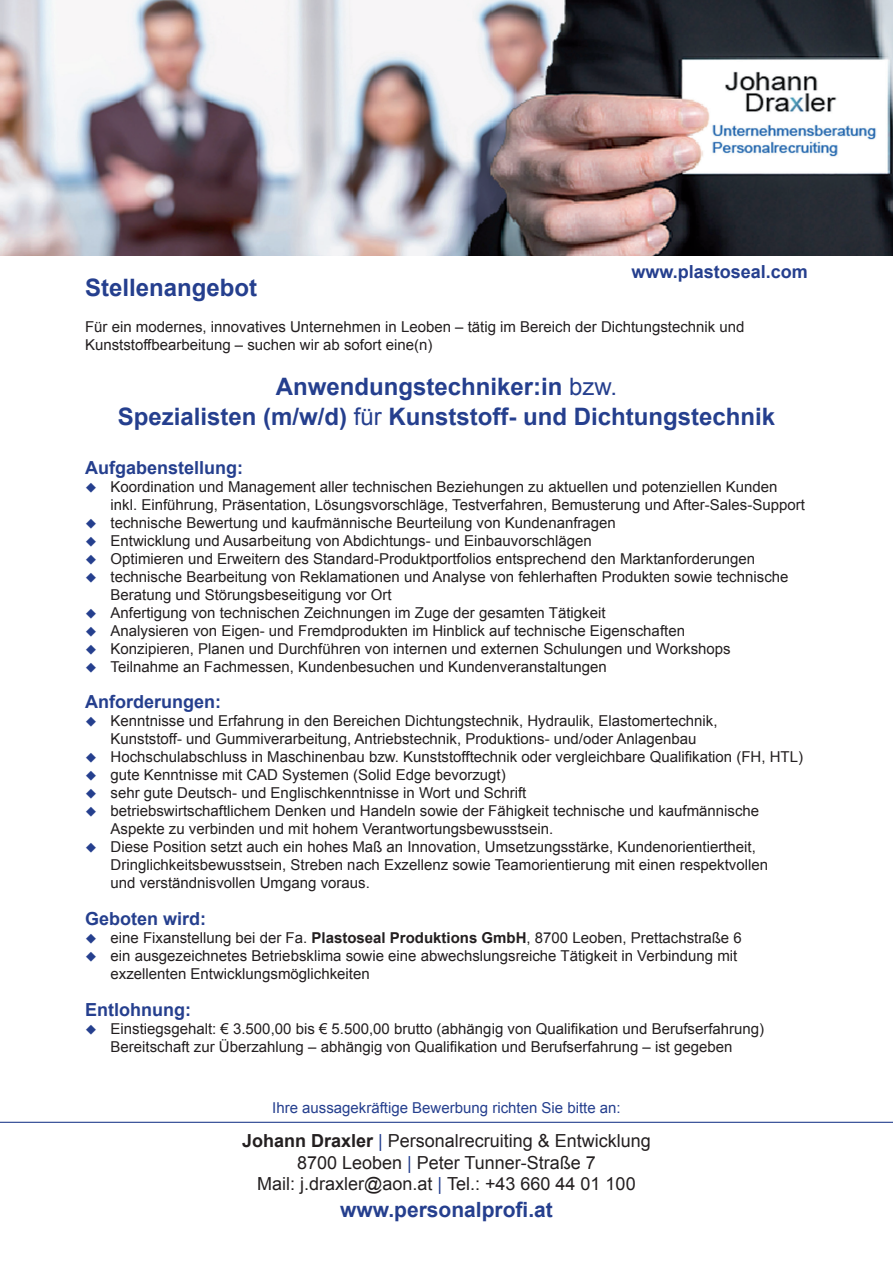
<style>
.page{position:relative;width:893px;height:1263px;background:#fff}
.page>*{position:absolute;margin:0;border:0;box-sizing:border-box;transform-origin:0 0}
.t1{font:700 24px/30px "Arial";color:#253f8e;text-align:center}
.t2{font:700 21px "Arial";color:#253f8e}
.t3{font:18px/21.6px "Arial";color:#231f20;text-align:center}
.t4{font:700 18px "Arial";color:#253f8e}
.t5{font:15px/18px "Arial";color:#231f20}
.t6{font:15px "Arial";color:#253f8e}
.s1{font-weight:400}
.s2{color:#253f8e}
.s3{font-weight:700}
</style>
<div class="page">
<img style="left:0;top:0;width:893px;height:255px">
<hr style="left:0;top:1122px;width:893px;height:1px;background:#253f8e">
<p class="t4" style="left:631px;top:260px;width:178px">www.plastoseal.com</p>
<h1 class="t1" style="left:85px;top:273px;width:174px">Stellenangebot</h1>
<p class="t5" style="left:85px;top:318px;width:661px">Für ein modernes, innovatives Unternehmen in Leoben – tätig im Bereich der Dichtungstechnik und<br>Kunststoffbearbeitung – suchen wir ab sofort eine(n)</p>
<h1 class="t1" style="left:118px;top:372px;width:659px">Anwendungstechniker:in <span class="s1">bzw.<br></span>Spezialisten (m/w/d) <span class="s1">für</span> Kunststoff- und Dichtungstechnik</h1>
<p class="t4" style="left:85px;top:455px;width:160px">Aufgabenstellung:</p>
<p class="t5" style="left:111px;top:477px;width:696px;text-indent:-26px"><span class="s2">◆</span> Koordination und Management aller technischen Beziehungen zu aktuellen und potenziellen Kunden inkl. Einführung, Präsentation, Lösungsvorschläge, Testverfahren, Bemusterung und After-Sales-Support</p>
<p class="t5" style="left:85px;top:513px;width:532px"><span class="s2">◆</span> technische Bewertung und kaufmännische Beurteilung von Kundenanfragen</p>
<p class="t5" style="left:85px;top:531px;width:508px"><span class="s2">◆</span> Entwicklung und Ausarbeitung von Abdichtungs- und Einbauvorschlägen</p>
<p class="t5" style="left:85px;top:549px;width:671px"><span class="s2">◆</span> Optimieren und Erweitern des Standard-Produktportfolios entsprechend den Marktanforderungen</p>
<p class="t5" style="left:111px;top:567px;width:679px;text-indent:-25px"><span class="s2">◆</span> technische Bearbeitung von Reklamationen und Analyse von fehlerhaften Produkten sowie technische<br>Beratung und Störungsbeseitigung vor Ort</p>
<p class="t5" style="left:85px;top:603px;width:522px"><span class="s2">◆</span> Anfertigung von technischen Zeichnungen im Zuge der gesamten Tätigkeit</p>
<p class="t5" style="left:85px;top:621px;width:601px"><span class="s2">◆</span> Analysieren von Eigen- und Fremdprodukten im Hinblick auf technische Eigenschaften</p>
<p class="t5" style="left:85px;top:639px;width:647px"><span class="s2">◆</span> Konzipieren, Planen und Durchführen von internen und externen Schulungen und Workshops</p>
<p class="t5" style="left:85px;top:657px;width:523px"><span class="s2">◆</span> Teilnahme an Fachmessen, Kundenbesuchen und Kundenveranstaltungen</p>
<p class="t4" style="left:85px;top:690px;width:137px">Anforderungen:</p>
<p class="t5" style="left:85px;top:712px;width:634px;text-align:center"><span class="s2">◆</span> Kenntnisse und Erfahrung in den Bereichen Dichtungstechnik, Hydraulik, Elastomertechnik,<br>Kunststoff- und Gummiverarbeitung, Antriebstechnik, Produktions- und/oder Anlagenbau</p>
<p class="t5" style="left:85px;top:748px;width:720px"><span class="s2">◆</span> Hochschulabschluss in Maschinenbau bzw. Kunststofftechnik oder vergleichbare Qualifikation (FH, HTL)</p>
<p class="t5" style="left:85px;top:766px;width:422px"><span class="s2">◆</span> gute Kenntnisse mit CAD Systemen (Solid Edge bevorzugt)</p>
<p class="t5" style="left:85px;top:784px;width:443px"><span class="s2">◆</span> sehr gute Deutsch- und Englischkenntnisse in Wort und Schrift</p>
<p class="t5" style="left:111px;top:802px;width:650px;text-indent:-26px"><span class="s2">◆</span> betriebswirtschaftlichem Denken und Handeln sowie der Fähigkeit technische und kaufmännische<br>Aspekte zu verbinden und mit hohem Verantwortungsbewusstsein.</p>
<p class="t5" style="left:111px;top:838px;width:659px;text-indent:-26px"><span class="s2">◆</span> Diese Position setzt auch ein hohes Maß an Innovation, Umsetzungsstärke, Kundenorientiertheit,<br>Dringlichkeitsbewusstsein, Streben nach Exzellenz sowie Teamorientierung mit einen respektvollen und verständnisvollen Umgang voraus.</p>
<p class="t4" style="left:85px;top:907px;width:123px">Geboten wird:</p>
<p class="t5" style="left:85px;top:929px;width:658px"><span class="s2">◆</span> eine Fixanstellung bei der Fa. <span class="s3">Plastoseal Produktions GmbH</span>, 8700 Leoben, Prettachstraße 6</p>
<p class="t5" style="left:111px;top:947px;width:628px;text-indent:-26px"><span class="s2">◆</span> ein ausgezeichnetes Betriebsklima sowie eine abwechslungsreiche Tätigkeit in Verbindung mit exzellenten Entwicklungsmöglichkeiten</p>
<p class="t4" style="left:85px;top:997px;width:107px">Entlohnung:</p>
<p class="t5" style="left:85px;top:1019px;width:681px;text-align:center"><span class="s2">◆</span> Einstiegsgehalt: € 3.500,00 bis € 5.500,00 brutto (abhängig von Qualifikation und Berufserfahrung)<br>Bereitschaft zur Überzahlung – abhängig von Qualifikation und Berufserfahrung – ist gegeben</p>
<p class="t6" style="left:272px;top:1098px;width:350px">Ihre aussagekräftige Bewerbung richten Sie bitte an:</p>
<p class="t3" style="left:242px;top:1130px;width:410px"><span class="s3">Johann Draxler</span> <span class="s2">|</span> Personalrecruiting &amp; Entwicklung<br>8700 Leoben <span class="s2">|</span> Peter Tunner-Straße 7<br>Mail: j.draxler@aon.at <span class="s2">|</span> Tel.: +43 660 44 01 100</p>
<h2 class="t2" style="left:340px;top:1196px;width:214px">www.personalprofi.at</h2>
</div>
